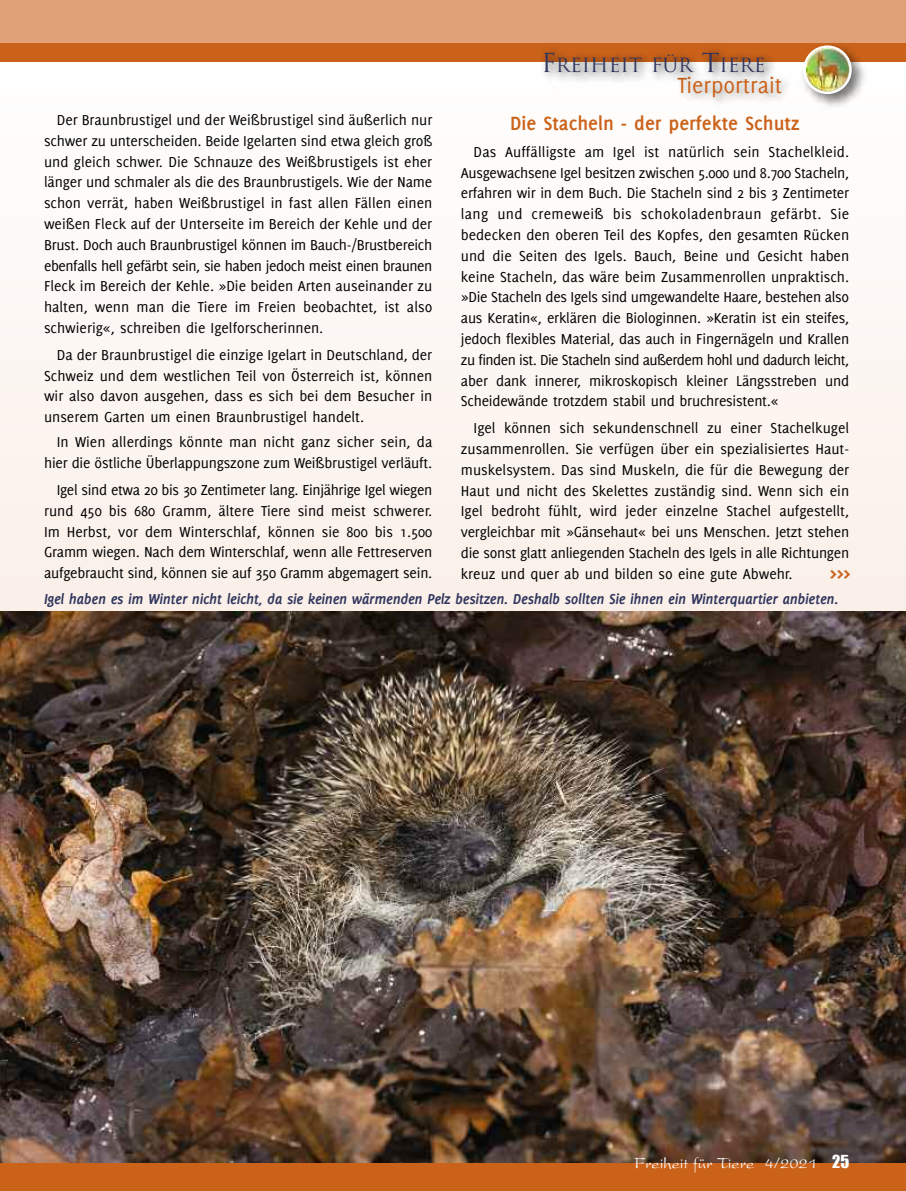
<style>
.page{position:relative;width:906px;height:1191px;background:#fff}
.page>*{position:absolute;margin:0;border:0;box-sizing:border-box;transform-origin:0 0}
.t1{font:24px "Delicious";color:#cb621a}
.t2{font:700 22.5px "Delicious";color:#cb621a}
.t3{font:700 21px "Delicious";color:#cb621a}
.t4{font:19.2px "Trajan";color:#30355d}
.t5{font:16.5px "President";color:#fff}
.t6{font:15.75px/20.9px "Delicious";letter-spacing:-.005em;color:#000;text-align:justify}
.t7{font:italic 700 15.75px "Delicious";letter-spacing:-.025em;color:#30355d}
.s1{font-size:25.5px}
.s2{font-family:"Impact"}
</style>
<div class="page">
<div style="left:0;top:55px;width:906px;height:1135px;background:#fcf7f3"></div>
<img style="left:0;top:612px;width:906px;height:551px">
<div style="left:0;top:1163px;width:906px;height:28px;background:#cb621a"></div>
<div style="left:0;top:0;width:906px;height:44px;background:#e0a176"></div>
<div style="left:0;top:43px;width:906px;height:18px;background:#cb621a"></div>
<img style="left:808px;top:52px;width:63px;height:56px">
<svg style="left:823px;top:45px;width:28px;height:49px"></svg>
<div style="left:218px;top:61px;width:590px;height:47px;background:#fffefd"></div>
<img style="left:493px;top:46px;width:330px;height:61px">
<img style="left:0;top:611px;width:52px;height:219px">
<p class="t4" style="left:541px;top:54px;width:226px"><span class="s1">F</span>REIHEIT FÜR <span class="s1">T</span>IERE</p>
<h1 class="t1" style="left:677px;top:76px;width:106px">Tierportrait</h1>
<p class="t6" style="left:44px;top:111px;width:390px;text-indent:13px">Der Braunbrustigel und der Weißbrustigel sind äußerlich nur schwer zu unterscheiden. Beide Igelarten sind etwa gleich groß und gleich schwer. Die Schnauze des Weißbrustigels ist eher länger und schmaler als die des Braunbrustigels. Wie der Name schon verrät, haben Weißbrustigel in fast allen Fällen einen weißen Fleck auf der Unterseite im Bereich der Kehle und der Brust. Doch auch Braunbrustigel können im Bauch-/Brustbereich ebenfalls hell gefärbt sein, sie haben jedoch meist einen braunen Fleck im Bereich der Kehle. »Die beiden Arten auseinander zu halten, wenn man die Tiere im Freien beobachtet, ist also schwierig«, schreiben die Igelforscherinnen.</p>
<p class="t6" style="left:44px;top:345px;width:390px;text-indent:13px">Da der Braunbrustigel die einzige Igelart in Deutschland, der Schweiz und dem westlichen Teil von Österreich ist, können wir also davon ausgehen, dass es sich bei dem Besucher in unserem Garten um einen Braunbrustigel handelt.</p>
<p class="t6" style="left:44px;top:433px;width:390px;text-align:right">In Wien allerdings könnte man nicht ganz sicher sein, da hier die östliche Überlappungszone zum Weißbrustigel verläuft.</p>
<p class="t6" style="left:44px;top:480px;width:390px;text-indent:13px">Igel sind etwa 20 bis 30 Zentimeter lang. Einjährige Igel wiegen rund 450 bis 680 Gramm, ältere Tiere sind meist schwerer.<br>Im Herbst, vor dem Winterschlaf, können sie 800 bis 1.500<br>Gramm wiegen. Nach dem Winterschlaf, wenn alle Fettreserven aufgebraucht sind, können sie auf 350 Gramm abgemagert sein.</p>
<h3 class="t3" style="left:510px;top:115px;width:291px">Die Stacheln - der perfekte Schutz</h3>
<p class="t6" style="left:461px;top:142px;width:390px;text-indent:13px">Das Auffälligste am Igel ist natürlich sein Stachelkleid.<br>Ausgewachsene Igel besitzen zwischen 5.000 und 8.700 Stacheln, erfahren wir in dem Buch. Die Stacheln sind 2 bis 3 Zentimeter lang und cremeweiß bis schokoladenbraun gefärbt. Sie bedecken den oberen Teil des Kopfes, den gesamten Rücken und die Seiten des Igels. Bauch, Beine und Gesicht haben keine Stacheln, das wäre beim Zusammenrollen unpraktisch. »Die Stacheln des Igels sind umgewandelte Haare, bestehen also aus Keratin«, erklären die Biologinnen. »Keratin ist ein steifes, jedoch flexibles Material, das auch in Fingernägeln und Krallen zu finden ist. Die Stacheln sind außerdem hohl und dadurch leicht, aber dank innerer, mikroskopisch kleiner Längsstreben und Scheidewände trotzdem stabil und bruchresistent.«</p>
<p class="t6" style="left:461px;top:419px;width:390px;text-indent:13px">Igel können sich sekundenschnell zu einer Stachelkugel zusammenrollen. Sie verfügen über ein spezialisiertes Haut&shy;muskelsystem. Das sind Muskeln, die für die Bewegung der Haut und nicht des Skelettes zuständig sind. Wenn sich ein Igel bedroht fühlt, wird jeder einzelne Stachel aufgestellt, vergleichbar mit »Gänsehaut« bei uns Menschen. Jetzt stehen die sonst glatt anliegenden Stacheln des Igels in alle Richtungen kreuz und quer ab und bilden so eine gute Abwehr.</p>
<h2 class="t2" style="left:830px;top:564px;width:22px">&gt;&gt;&gt;</h2>
<p class="t7" style="left:44px;top:593px;width:796px">Igel haben es im Winter nicht leicht, da sie keinen wärmenden Pelz besitzen. Deshalb sollten Sie ihnen ein Winterquartier anbieten.</p>
<p class="t5" style="left:634px;top:1158px;width:217px">Freiheit für Tiere 4/2021 <span class="s2">25</span></p>
</div>
